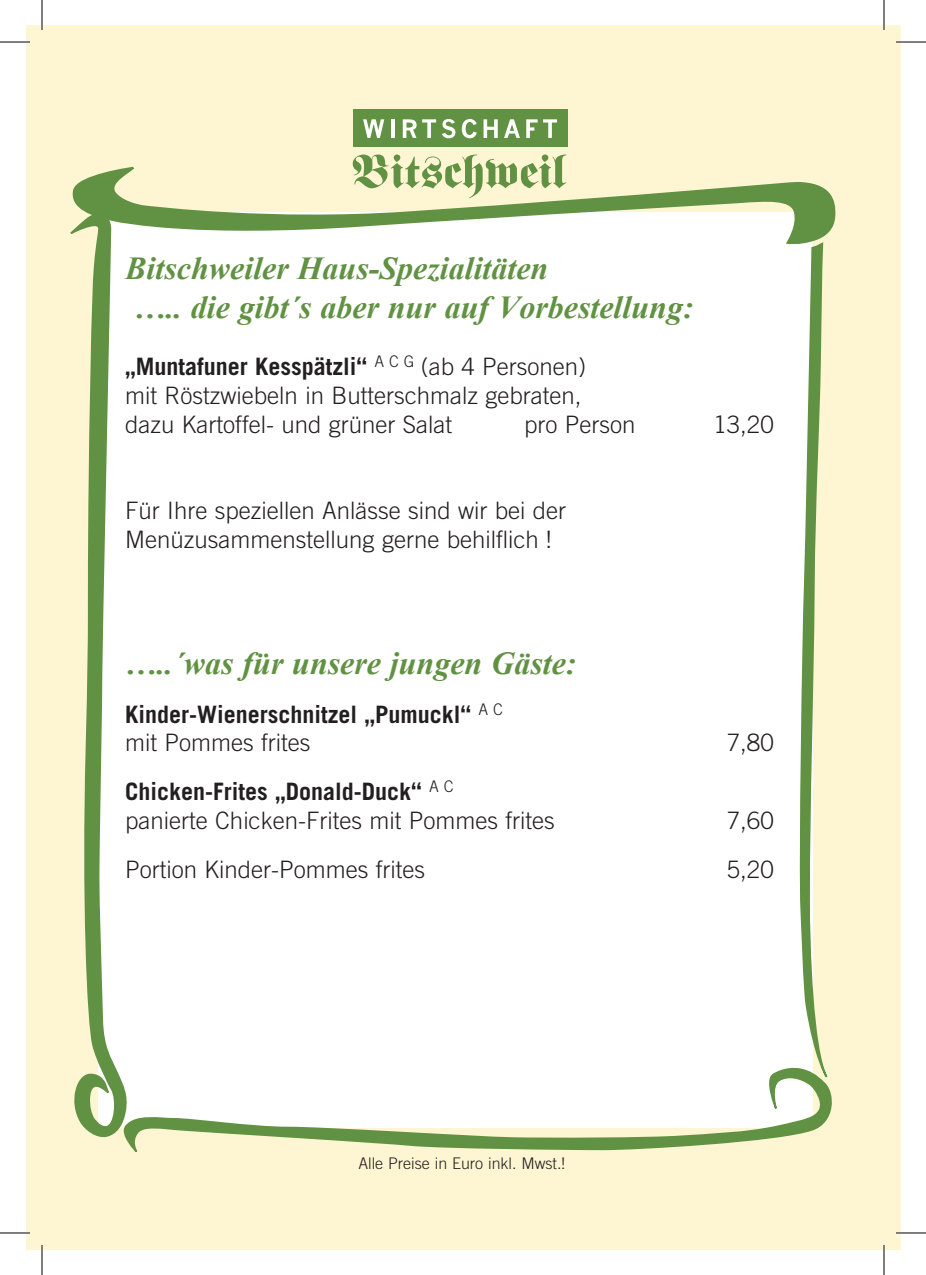
<style>
.page{position:relative;width:926px;height:1275px;background:#fff}
.page>*{position:absolute;margin:0;border:0;box-sizing:border-box;transform-origin:0 0}
.t1{font:italic 700 32px/38.4px "Times New Roman";color:#619143}
.t2{font:300 24px/28.8px "Trade Gothic";color:#231f20}
.t3{font:700 24px/28.8px "Trade Gothic";color:#231f20}
.t4{font:300 16px "Trade Gothic";color:#231f20}
.s1{font-weight:700}
.s2{font-weight:300}
</style>
<div class="page">
<div style="left:868px;top:25px;width:33px;height:1225px;background:#fef5d2"></div>
<div style="left:26px;top:25px;width:872px;height:1225px;background:#fef5d2"></div>
<div style="left:99px;top:212px;width:714px;height:915px;background:#fff"></div>
<svg style="left:353px;top:154px;width:213px;height:13px"></svg>
<div style="left:353px;top:109px;width:214px;height:38px;background:#619143"></div>
<svg style="left:363px;top:119px;width:21px;height:19px"></svg>
<hr style="left:391px;top:119px;width:3px;height:19px;background:#fff">
<svg style="left:403px;top:119px;width:33px;height:19px"></svg>
<svg style="left:442px;top:119px;width:13px;height:19px"></svg>
<svg style="left:462px;top:119px;width:15px;height:19px"></svg>
<svg style="left:483px;top:119px;width:15px;height:19px"></svg>
<svg style="left:504px;top:119px;width:16px;height:19px"></svg>
<svg style="left:526px;top:119px;width:31px;height:19px"></svg>
<svg style="left:72px;top:167px;width:763px;height:77px"></svg>
<svg style="left:70px;top:206px;width:57px;height:932px"></svg>
<svg style="left:799px;top:241px;width:30px;height:824px"></svg>
<svg style="left:117px;top:1065px;width:715px;height:87px"></svg>
<hr style="left:0;top:41px;width:30px;height:2px;background:#fff">
<hr style="left:896px;top:41px;width:30px;height:2px;background:#fff">
<hr style="left:0;top:1231px;width:30px;height:3px;background:#fff">
<hr style="left:896px;top:1231px;width:30px;height:3px;background:#fff">
<hr style="left:41px;top:0;width:2px;height:30px;background:#fff">
<hr style="left:41px;top:1245px;width:2px;height:30px;background:#fff">
<hr style="left:883px;top:0;width:2px;height:30px;background:#fff">
<hr style="left:883px;top:1245px;width:2px;height:30px;background:#fff">
<hr style="left:0;top:42px;width:30px;height:1px;background:#000">
<hr style="left:896px;top:42px;width:30px;height:1px;background:#000">
<hr style="left:0;top:1232px;width:30px;height:1px;background:#000">
<hr style="left:896px;top:1232px;width:30px;height:1px;background:#000">
<hr style="left:42px;top:0;width:1px;height:30px;background:#000">
<hr style="left:42px;top:1245px;width:1px;height:30px;background:#000">
<hr style="left:884px;top:0;width:1px;height:30px;background:#000">
<hr style="left:884px;top:1245px;width:1px;height:30px;background:#000">
<h1 class="t1" style="left:125px;top:248px;width:570px">Bitschweiler Haus-Spezialitäten<br>….. die gibt´s aber nur auf Vorbestellung:</h1>
<p class="t2" style="left:125px;top:352px;width:462px"><span class="s1">„Muntafuner Kesspätzli“</span> <sup>A</sup> <sup>C</sup> <sup>G</sup> (ab 4 Personen) mit Röstzwiebeln in Butterschmalz gebraten, dazu Kartoffel- und grüner Salat</p>
<p class="t2" style="left:524px;top:409px;width:113px">pro Person</p>
<p class="t2" style="left:714px;top:409px;width:62px">13,20</p>
<p class="t2" style="left:125px;top:496px;width:442px">Für Ihre speziellen Anlässe sind wir bei der<br>Menüzusammenstellung gerne behilflich !</p>
<h1 class="t1" style="left:125px;top:643px;width:453px">…..´was für unsere jungen Gäste:</h1>
<p class="t3" style="left:125px;top:699px;width:379px">Kinder-Wienerschnitzel „Pumuckl“ <sup>A</sup> <sup>C </sup><span class="s2">mit Pommes frites</span></p>
<p class="t2" style="left:125px;top:777px;width:431px"><span class="s1">Chicken-Frites „Donald-Duck“</span> <sup>A</sup> <sup>C<br></sup>panierte Chicken-Frites mit Pommes frites</p>
<p class="t2" style="left:727px;top:728px;width:48px">7,80</p>
<p class="t2" style="left:727px;top:805px;width:48px">7,60</p>
<p class="t2" style="left:125px;top:854px;width:301px">Portion Kinder-Pommes frites</p>
<p class="t2" style="left:727px;top:854px;width:48px">5,20</p>
<p class="t4" style="left:358px;top:1154px;width:208px">Alle Preise in Euro inkl. Mwst.!</p>
</div>
